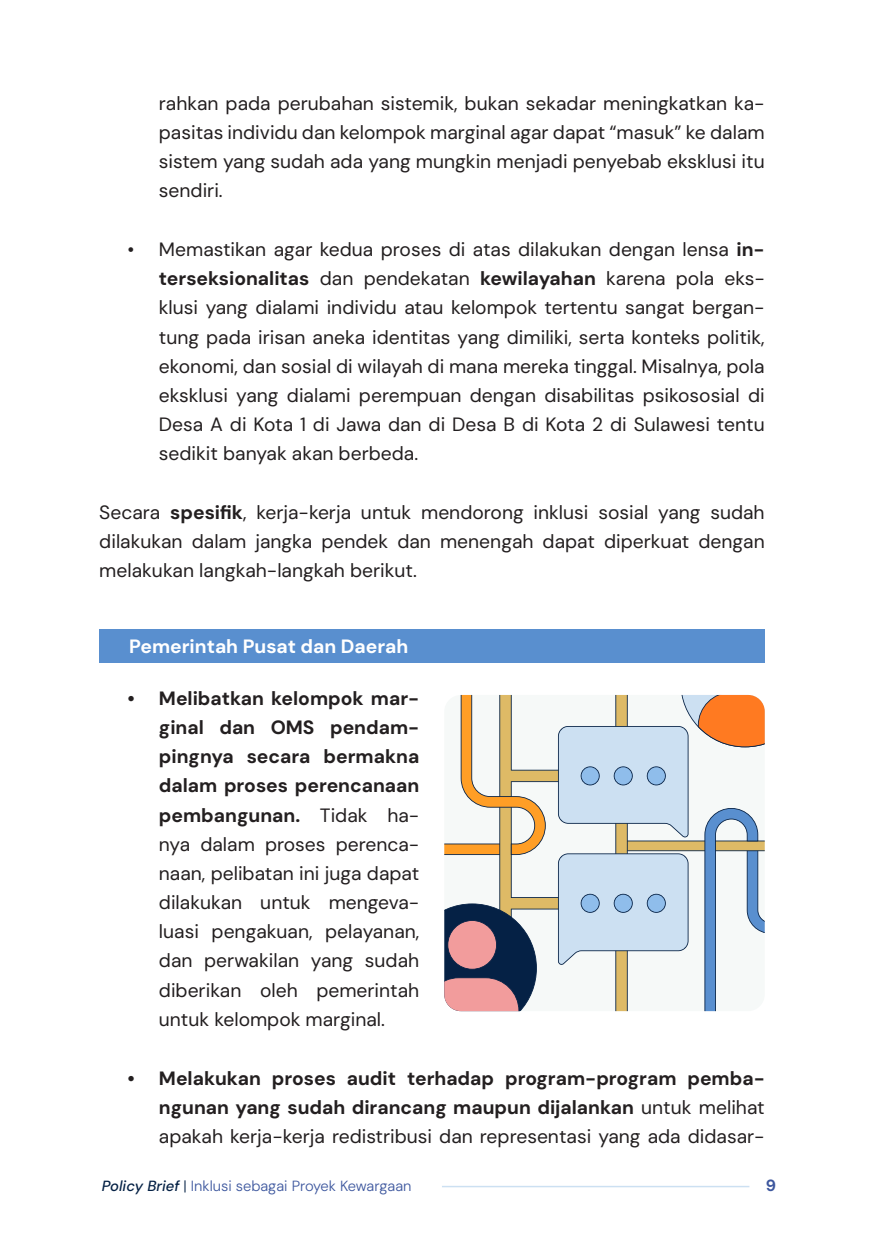
<style>
.page{position:relative;width:874px;height:1241px;background:#fff}
.page>*{position:absolute;margin:0;border:0;box-sizing:border-box;transform-origin:0 0}
.Body{font:19.25px/29.2px "DM Sans 18 pt";color:#231f20;text-align:justify}
.t1{font:700 19.25px/29.1px "DM Sans 18 pt";color:#231f20;text-align:justify}
.Body-2{font:700 19.25px "DM Sans 18 pt";color:#fff}
.t2{font:700 16.28px "DM Sans 18 pt";color:#3d579e}
.t3{font:300 14.7px "DM Sans 18 pt";color:#3d579e}
.s1{font-weight:700}
.s2{font-weight:400}
.s3{font-weight:500;font-style:italic;color:#052145}
.s4{color:#052145}
</style>
<div class="page">
<hr style="left:441px;top:1185px;width:308px;height:2px;background:#cce0f2">
<div style="left:99px;top:629px;width:665px;height:34px;background:#598fcf"></div>
<svg style="left:444px;top:694px;width:320px;height:316px"></svg>
<p class="Body" style="left:159px;top:88px;width:607px">rahkan pada perubahan sistemik, bukan sekadar meningkatkan ka&shy;pasitas individu dan kelompok marginal agar dapat “masuk” ke dalam sistem yang sudah ada yang mungkin menjadi penyebab eksklusi itu sendiri.</p>
<p class="Body" style="left:159px;top:234px;width:607px;text-indent:-32px">• Memastikan agar kedua proses di atas dilakukan dengan lensa <span class="s1">in&shy;terseksionalitas</span> dan pendekatan <span class="s1">kewilayahan</span> karena pola eks&shy;klusi yang dialami individu atau kelompok tertentu sangat bergan&shy;tung pada irisan aneka identitas yang dimiliki, serta konteks politik, ekonomi, dan sosial di wilayah di mana mereka tinggal. Misalnya, pola eksklusi yang dialami perempuan dengan disabilitas psikososial di Desa A di Kota 1 di Jawa dan di Desa B di Kota 2 di Sulawesi tentu sedikit banyak akan berbeda.</p>
<p class="Body" style="left:99px;top:497px;width:666px">Secara <span class="s1">spesifik</span>, kerja-kerja untuk mendorong inklusi sosial yang sudah dilakukan dalam jangka pendek dan menengah dapat diperkuat dengan melakukan langkah-langkah berikut.</p>
<p class="Body-2" style="left:129px;top:634px;width:280px">Pemerintah Pusat dan Daerah</p>
<p class="Body" style="left:159px;top:683px;width:262px;text-indent:-32px"><span class="s1">• Melibatkan kelompok mar&shy;ginal dan OMS pendam&shy;pingnya secara bermakna dalam proses perencanaan pembangunan.</span> Tidak ha&shy;nya dalam proses perenca&shy;naan, pelibatan ini juga dapat dilakukan untuk mengeva&shy;luasi pengakuan, pelayanan, dan perwakilan yang sudah diberikan oleh pemerintah untuk kelompok marginal.</p>
<p class="t1" style="left:159px;top:1063px;width:607px;text-indent:-32px">• Melakukan proses audit terhadap program-program pemba&shy;ngunan yang sudah dirancang maupun dijalankan <span class="s2">untuk melihat apakah kerja-kerja redistribusi dan representasi yang ada didasar-</span></p>
<p class="t3" style="left:102px;top:1176px;width:311px"><span class="s3">Policy Brief</span> <span class="s4">|</span> Inklusi sebagai Proyek Kewargaan</p>
<p class="t2" style="left:765px;top:1174px;width:12px">9</p>
</div>
